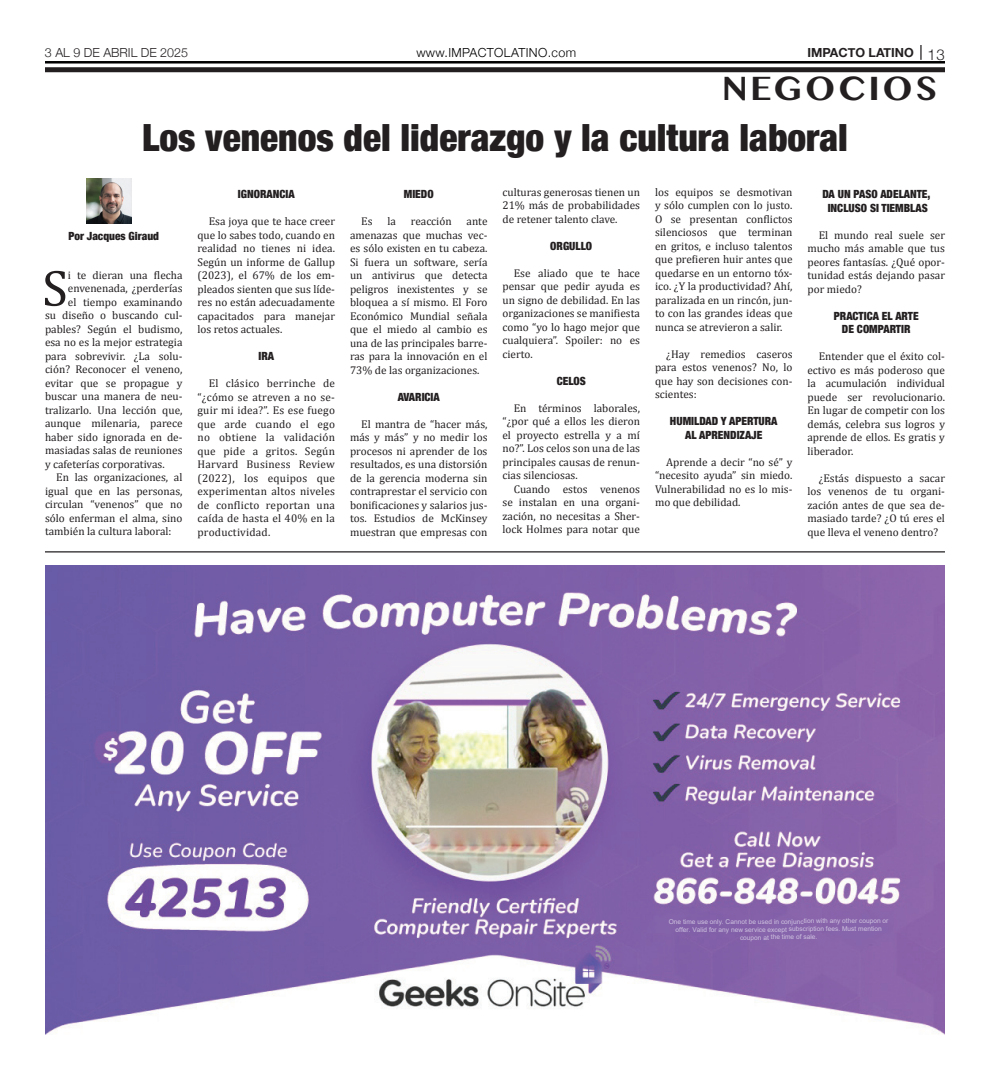
<style>
.page{position:relative;width:990px;height:1080px;background:#fff}
.page>*{position:absolute;margin:0;border:0;box-sizing:border-box;transform-origin:0 0}
.t1{font:51.75px "Cambria";color:#231f20}
.t2{font:900 condensed 37.5px "Helvetica Neue";color:#231f20}
.t3{font:700 35px "Malayalam MN";letter-spacing:.06em;color:#231f20}
.t4{font:300 12.5px "Helvetica Neue";letter-spacing:.03em;color:#000}
.t5{font:300 12.5px "Helvetica Neue";color:#231f20}
.t6{font:700 12.5px "Helvetica Neue";color:#231f20}
.t7{font:11.25px/13.5px "Cambria";color:#231f20;text-align:justify}
.t8{font:900 condensed 11.25px/13.5px "Helvetica Neue";color:#231f20;text-align:center}
.t9{font:6.62px/7.9px "Arial";letter-spacing:-.005em;color:#cec2df;text-align:center}
.s1{font-weight:300;font-size:15px}
</style>
<div class="page">
<hr style="left:45px;top:61px;width:900px;height:3px;background:#000">
<svg style="left:920px;top:45px;width:2px;height:15px"></svg>
<div style="left:45px;top:67px;width:900px;height:5px;background:#231f20"></div>
<img style="left:45px;top:565px;width:900px;height:470px">
<hr style="left:45px;top:551px;width:900px;height:1px;background:#231f20">
<img style="left:86px;top:178px;width:45px;height:45px">
<p class="t5" style="left:45px;top:43px;width:145px">3 AL 9 DE ABRIL DE 2025</p>
<p class="t4" style="left:416px;top:43px;width:161px">www.IMPACTOLATINO.com</p>
<p class="t6" style="left:807px;top:43px;width:139px">IMPACTO LATINO <span class="s1">13</span></p>
<h3 class="t3" style="left:722px;top:72px;width:217px">NEGOCIOS</h3>
<h2 class="t2" style="left:142px;top:107px;width:707px">Los venenos del liderazgo y la cultura laboral</h2>
<p class="t8" style="left:68px;top:229px;width:92px">Por Jacques Giraud</p>
<h1 class="t1" style="left:42px;top:257px;width:27px">S</h1>
<p class="t7" style="left:68px;top:268px;width:116px">i te dieran una flecha</p>
<p class="t7" style="left:68px;top:282px;width:116px">envenenada, ¿perderías</p>
<p class="t7" style="left:68px;top:295px;width:116px">el tiempo examinando</p>
<p class="t7" style="left:45px;top:309px;width:139px">su diseño o buscando cul-</p>
<p class="t7" style="left:45px;top:322px;width:139px">pables? Según el budismo,</p>
<p class="t7" style="left:45px;top:336px;width:139px">esa no es la mejor estrategia</p>
<p class="t7" style="left:45px;top:349px;width:139px">para sobrevivir. ¿La solu-</p>
<p class="t7" style="left:45px;top:363px;width:139px">ción? Reconocer el veneno,</p>
<p class="t7" style="left:45px;top:376px;width:139px">evitar que se propague y</p>
<p class="t7" style="left:45px;top:390px;width:139px">buscar una manera de neu-</p>
<p class="t7" style="left:45px;top:403px;width:139px">tralizarlo. Una lección que,</p>
<p class="t7" style="left:45px;top:417px;width:139px">aunque milenaria, parece</p>
<p class="t7" style="left:45px;top:430px;width:139px">haber sido ignorada en de-</p>
<p class="t7" style="left:45px;top:444px;width:139px">masiadas salas de reuniones</p>
<p class="t7" style="left:45px;top:457px;width:121px">y cafeterías corporativas.</p>
<p class="t7" style="left:56px;top:471px;width:128px">En las organizaciones, al</p>
<p class="t7" style="left:45px;top:484px;width:139px">igual que en las personas,</p>
<p class="t7" style="left:45px;top:498px;width:139px">circulan “venenos” que no</p>
<p class="t7" style="left:45px;top:511px;width:139px">sólo enferman el alma, sino</p>
<p class="t7" style="left:45px;top:525px;width:128px">también la cultura laboral:</p>
<p class="t8" style="left:238px;top:187px;width:58px">IGNORANCIA</p>
<p class="t7" style="left:197px;top:215px;width:139px;text-indent:11px">Esa joya que te hace creer que lo sabes todo, cuando en realidad no tienes ni idea.<br>Según un informe de Gallup (2023), el 67% de los em&shy;pleados sienten que sus líde&shy;res no están adecuadamente capacitados para manejar los retos actuales.</p>
<p class="t8" style="left:258px;top:349px;width:17px">IRA</p>
<p class="t7" style="left:197px;top:377px;width:139px;text-indent:11px">El clásico berrinche de “¿cómo se atreven a no se&shy;guir mi idea?”. Es ese fuego que arde cuando el ego no obtiene la validación que pide a gritos. Según Harvard Business Review (2022), los equipos que experimentan altos niveles de conflicto reportan una caída de hasta el 40% en la productividad.</p>
<p class="t8" style="left:404px;top:187px;width:31px">MIEDO</p>
<p class="t7" style="left:361px;top:215px;width:13px">Es</p>
<p class="t7" style="left:387px;top:215px;width:10px">la</p>
<p class="t7" style="left:411px;top:215px;width:42px">reacción</p>
<p class="t7" style="left:350px;top:215px;width:139px;text-indent:117px">ante amenazas que muchas vec&shy;es sólo existen en tu cabeza.<br>Si fuera un software, sería un antivirus que detecta peligros inexistentes y se bloquea a sí mismo. El Foro Económico Mundial señala que el miedo al cambio es una de las principales barre&shy;ras para la innovación en el 73% de las organizaciones.</p>
<p class="t8" style="left:398px;top:389px;width:44px">AVARICIA</p>
<p class="t7" style="left:350px;top:417px;width:139px;text-indent:11px">El mantra de “hacer más, más y más” y no medir los procesos ni aprender de los resultados, es una distorsión de la gerencia moderna sin contraprestar el servicio con bonificaciones y salarios jus&shy;tos. Estudios de McKinsey muestran que empresas con</p>
<p class="t7" style="left:503px;top:185px;width:139px">culturas generosas tienen un 21% más de probabilidades de retener talento clave.</p>
<p class="t8" style="left:550px;top:239px;width:43px">ORGULLO</p>
<p class="t7" style="left:503px;top:266px;width:139px;text-indent:11px">Ese aliado que te hace pensar que pedir ayuda es un signo de debilidad. En las organizaciones se manifiesta como “yo lo hago mejor que cualquiera”. Spoiler: no es cierto.</p>
<p class="t8" style="left:557px;top:374px;width:31px">CELOS</p>
<p class="t7" style="left:503px;top:401px;width:139px;text-indent:11px">En términos laborales, “¿por qué a ellos les dieron el proyecto estrella y a mí no?”. Los celos son una de las principales causas de renun&shy;cias silenciosas.</p>
<p class="t7" style="left:503px;top:482px;width:139px;text-indent:11px">Cuando estos venenos se instalan en una organi&shy;zación, no necesitas a Sher&shy;lock Holmes para notar que</p>
<p class="t7" style="left:655px;top:185px;width:139px">los equipos se desmotivan y sólo cumplen con lo justo.<br>O se presentan conflictos silenciosos que terminan en gritos, e incluso talentos que prefieren huir antes que quedarse en un entorno tóx&shy;ico. ¿Y la productividad? Ahí, paralizada en un rincón, jun&shy;to con las grandes ideas que nunca se atrevieron a salir.</p>
<p class="t7" style="left:655px;top:347px;width:139px;text-indent:11px">¿Hay remedios caseros para estos venenos? No, lo que hay son decisiones con&shy;scientes:</p>
<p class="t8" style="left:670px;top:414px;width:109px">HUMILDAD Y APERTURA<br>AL APRENDIZAJE</p>
<p class="t7" style="left:655px;top:455px;width:139px;text-indent:11px">Aprende a decir “no sé” y “necesito ayuda” sin miedo.<br>Vulnerabilidad no es lo mis&shy;mo que debilidad.</p>
<p class="t8" style="left:822px;top:187px;width:110px">DA UN PASO ADELANTE,<br>INCLUSO SI TIEMBLAS</p>
<p class="t7" style="left:808px;top:228px;width:139px;text-indent:11px">El mundo real suele ser mucho más amable que tus peores fantasías. ¿Qué opor&shy;tunidad estás dejando pasar por miedo?</p>
<p class="t8" style="left:834px;top:308px;width:86px">PRACTICA EL ARTE<br>DE COMPARTIR</p>
<p class="t7" style="left:808px;top:350px;width:139px;text-indent:11px">Entender que el éxito col&shy;ectivo es más poderoso que la acumulación individual puede ser revolucionario.<br>En lugar de competir con los demás, celebra sus logros y aprende de ellos. Es gratis y liberador.</p>
<p class="t7" style="left:808px;top:471px;width:139px;text-indent:11px">¿Estás dispuesto a sacar los venenos de tu organi&shy;zación antes de que sea de&shy;masiado tarde? ¿O tú eres el que lleva el veneno dentro?</p>
<p class="t9" style="left:669px;top:917px;width:221px">One time use only. Cannot be used in conjunction with any other coupon or offer. Valid for any new service except subscription fees. Must mention coupon at the time of sale.</p>
</div>
